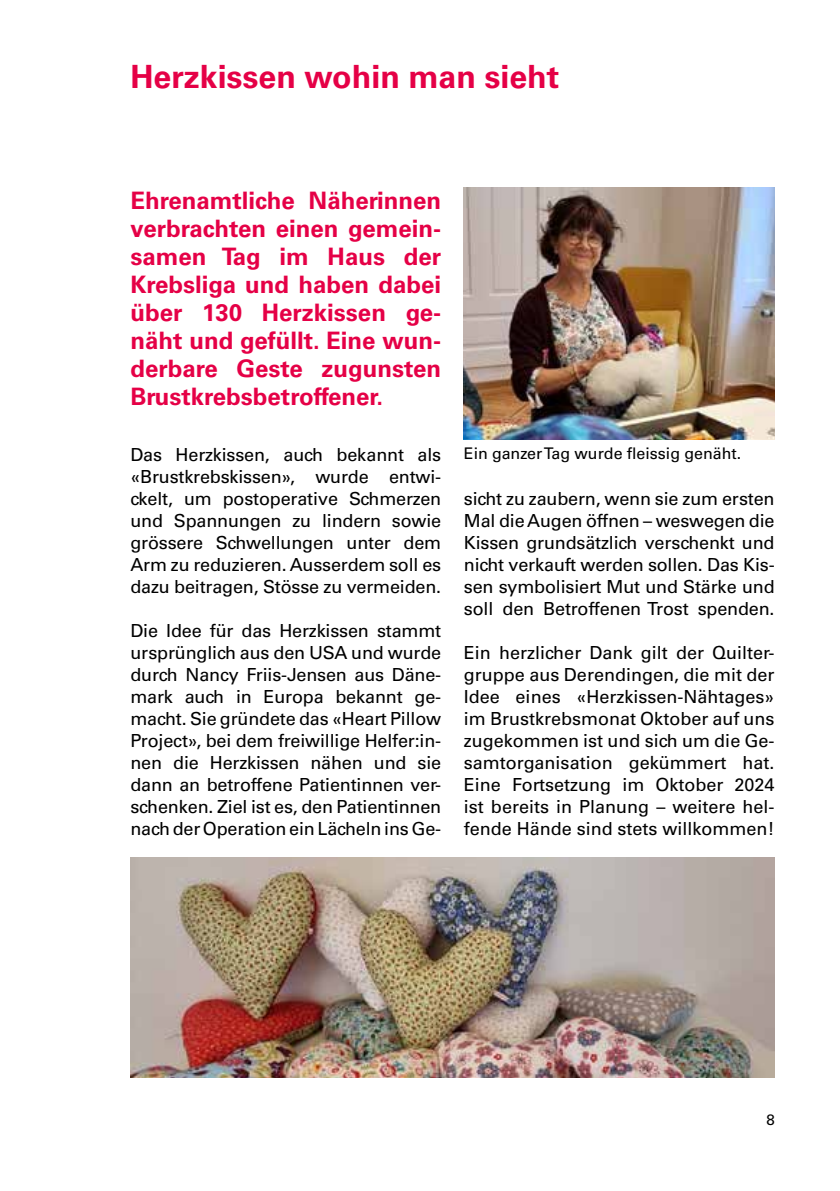
<style>
.page{position:relative;width:840px;height:1191px;background:#fff}
.page>*{position:absolute;margin:0;border:0;box-sizing:border-box;transform-origin:0 0}
.t1{font:700 32px "Univers LT Std";color:#e50046}
.t2{font:700 24px/28px "Univers LT Std";color:#e50046;text-align:justify}
.t3{font:18px/22px "Univers LT Std";letter-spacing:-.01em;color:#000;text-align:justify}
.t4{font:16px "Univers LT Std";color:#000}
.t5{font:15px "Univers LT Std";color:#000}
</style>
<div class="page">
<img style="left:130px;top:857px;width:644px;height:220px">
<img style="left:463px;top:187px;width:311px;height:252px">
<h1 class="t1" style="left:130px;top:58px;width:430px">Herzkissen wohin man sieht</h1>
<h2 class="t2" style="left:130px;top:186px;width:312px">Ehrenamtliche Näherinnen verbrachten einen gemein&shy;samen Tag im Haus der Krebsliga und haben dabei über 130 Herzkissen ge&shy;näht und gefüllt. Eine wun&shy;derbare Geste zugunsten Brustkrebsbetroffener.</h2>
<p class="t3" style="left:130px;top:444px;width:312px">Das Herzkissen, auch bekannt als «Brustkrebskissen», wurde entwi&shy;ckelt, um postoperative Schmerzen und Spannungen zu lindern sowie grössere Schwellungen unter dem Arm zu reduzieren. Ausserdem soll es dazu beitragen, Stösse zu vermeiden.</p>
<p class="t3" style="left:130px;top:620px;width:312px">Die Idee für das Herzkissen stammt ursprünglich aus den USA und wurde durch Nancy Friis-Jensen aus Däne&shy;mark auch in Europa bekannt ge&shy;macht. Sie gründete das «Heart Pillow Project», bei dem freiwillige Helfer:in&shy;nen die Herzkissen nähen und sie dann an betroffene Patientinnen ver&shy;schenken. Ziel ist es, den Patientinnen nach der Operation ein Lächeln ins Ge-</p>
<p class="t4" style="left:463px;top:444px;width:279px">Ein ganzer Tag wurde fleissig genäht.</p>
<p class="t3" style="left:463px;top:488px;width:312px">sicht zu zaubern, wenn sie zum ersten Mal die Augen öffnen – weswegen die Kissen grundsätzlich verschenkt und nicht verkauft werden sollen. Das Kis&shy;sen symbolisiert Mut und Stärke und soll den Betroffenen Trost spenden.</p>
<p class="t3" style="left:463px;top:642px;width:312px">Ein herzlicher Dank gilt der Quilter&shy;gruppe aus Derendingen, die mit der Idee eines «Herzkissen-Nähtages» im Brustkrebsmonat Oktober auf uns zugekommen ist und sich um die Ge&shy;samtorganisation gekümmert hat.<br>Eine Fortsetzung im Oktober 2024 ist bereits in Planung – weitere hel&shy;fende Hände sind stets willkommen!</p>
<p class="t5" style="left:766px;top:1110px;width:10px">8</p>
</div>
